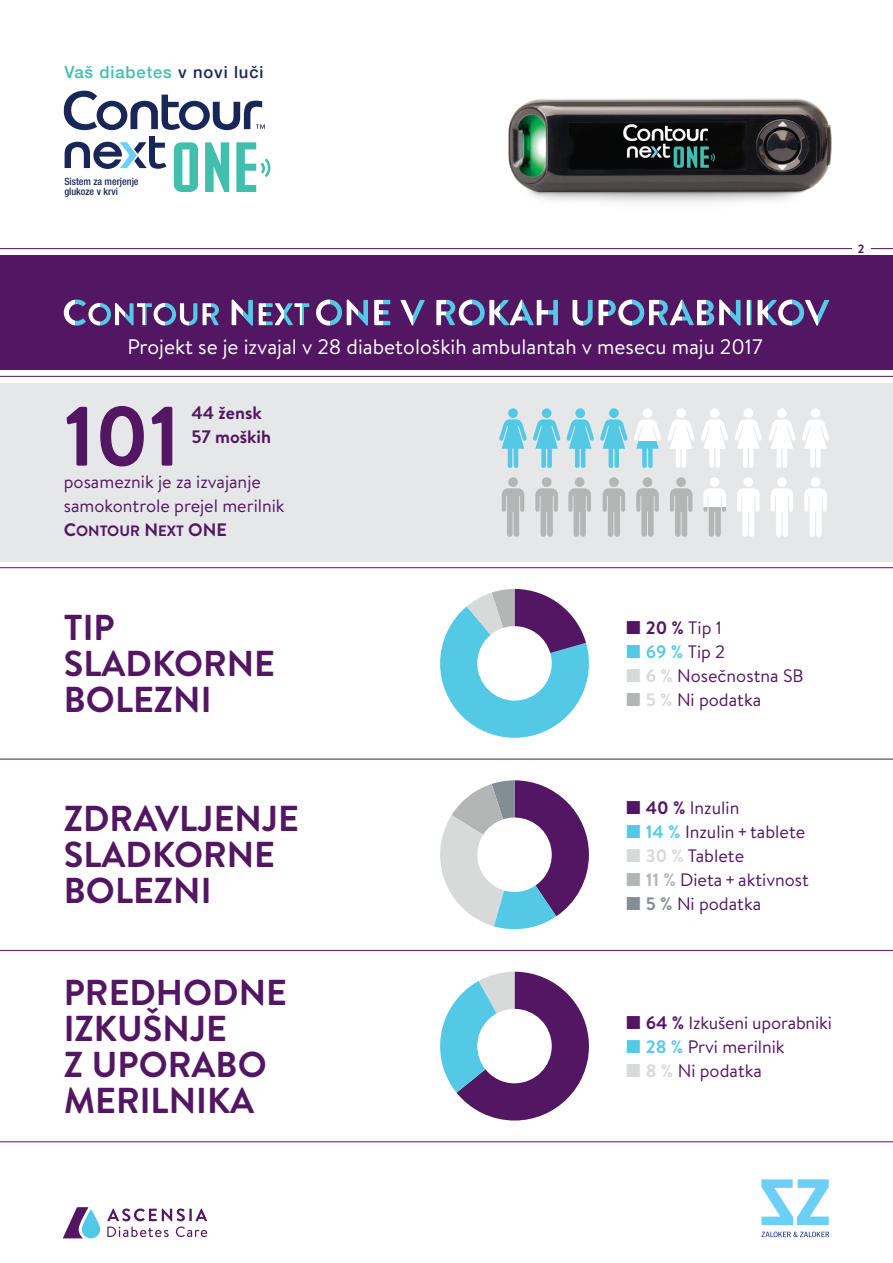
<style>
.page{position:relative;width:893px;height:1263px;background:#fff}
.page>*{position:absolute;margin:0;border:0;box-sizing:border-box;transform-origin:0 0}
.t1{font:700 84px "Brandon Text";color:#531662}
.t2{font:700 36px/36px "Brandon Text";color:#531662}
.t3{font:21px "Brandon Text";color:#fff}
.t4{font:18px/24px "Brandon Text";color:#531662}
.t5{font:700 18px/24px "Brandon Text";color:#531662}
.t6{font:500 16.65px "Helvetica Neue";letter-spacing:.055em;color:#40bfad}
.t7{font:700 15px "Brandon Text";color:#531662}
.t8{font:700 12px "Brandon Text";color:#531662}
.t9{font:500 condensed 10.05px/10.6px "Helvetica Neue LT Pro";color:#182757}
.s1{color:#182757}
.s2{font-size:18px}
.s3{font-weight:700}
.s4{font-weight:700;color:#58c9e6}
.s5{font-weight:700;color:#d8dad9}
.s6{font-weight:700;color:#b3b6b5}
.s7{font-weight:700;color:#828d94}
</style>
<div class="page">
<svg style="left:65px;top:136px;width:101px;height:33px"></svg>
<svg style="left:174px;top:142px;width:24px;height:50px"></svg>
<svg style="left:205px;top:142px;width:24px;height:50px"></svg>
<svg style="left:236px;top:142px;width:34px;height:50px"></svg>
<svg style="left:64px;top:91px;width:201px;height:39px"></svg>
<img style="left:508px;top:98px;width:324px;height:105px">
<svg style="left:63px;top:1207px;width:37px;height:31px"></svg>
<svg style="left:107px;top:1208px;width:100px;height:29px"></svg>
<svg style="left:762px;top:1231px;width:67px;height:6px"></svg>
<svg style="left:761px;top:1179px;width:68px;height:46px"></svg>
<div style="left:0;top:383px;width:893px;height:178px;background:#e6e7e9"></div>
<div style="left:0;top:255px;width:893px;height:115px;background:#531662"></div>
<hr style="left:0;top:567px;width:893px;height:1px;background:#531662">
<hr style="left:0;top:759px;width:893px;height:1px;background:#531662">
<hr style="left:0;top:376px;width:893px;height:1px;background:#531662">
<hr style="left:0;top:950px;width:893px;height:1px;background:#531662">
<div style="left:508px;top:408px;width:10px;height:10px;background:#54c9e5;border-radius:50%"></div>
<svg style="left:502px;top:488px;width:22px;height:49px"></svg>
<div style="left:508px;top:477px;width:10px;height:10px;background:#b3b6b5;border-radius:50%"></div>
<div style="left:542px;top:408px;width:9px;height:10px;background:#54c9e5;border-radius:50%"></div>
<svg style="left:535px;top:488px;width:23px;height:49px"></svg>
<div style="left:542px;top:477px;width:9px;height:10px;background:#b3b6b5;border-radius:50%"></div>
<div style="left:575px;top:408px;width:10px;height:10px;background:#54c9e5;border-radius:50%"></div>
<svg style="left:568px;top:488px;width:23px;height:49px"></svg>
<div style="left:575px;top:477px;width:9px;height:10px;background:#b3b6b5;border-radius:50%"></div>
<div style="left:609px;top:408px;width:10px;height:10px;background:#54c9e5;border-radius:50%"></div>
<svg style="left:603px;top:488px;width:22px;height:49px"></svg>
<div style="left:609px;top:477px;width:10px;height:10px;background:#b3b6b5;border-radius:50%"></div>
<div style="left:643px;top:408px;width:9px;height:10px;background:#fff;border-radius:50%"></div>
<svg style="left:636px;top:488px;width:23px;height:49px"></svg>
<div style="left:643px;top:477px;width:9px;height:10px;background:#b3b6b5;border-radius:50%"></div>
<div style="left:676px;top:408px;width:10px;height:10px;background:#fff;border-radius:50%"></div>
<svg style="left:670px;top:488px;width:22px;height:49px"></svg>
<div style="left:676px;top:477px;width:10px;height:10px;background:#b3b6b5;border-radius:50%"></div>
<div style="left:710px;top:408px;width:10px;height:10px;background:#fff;border-radius:50%"></div>
<div style="left:710px;top:477px;width:10px;height:10px;background:#fff;border-radius:50%"></div>
<div style="left:743px;top:408px;width:10px;height:10px;background:#fff;border-radius:50%"></div>
<svg style="left:737px;top:488px;width:23px;height:49px"></svg>
<div style="left:743px;top:477px;width:10px;height:10px;background:#fff;border-radius:50%"></div>
<div style="left:777px;top:408px;width:10px;height:10px;background:#fff;border-radius:50%"></div>
<svg style="left:771px;top:488px;width:22px;height:49px"></svg>
<div style="left:777px;top:477px;width:10px;height:10px;background:#fff;border-radius:50%"></div>
<div style="left:811px;top:408px;width:9px;height:10px;background:#fff;border-radius:50%"></div>
<svg style="left:804px;top:488px;width:23px;height:49px"></svg>
<div style="left:811px;top:477px;width:9px;height:10px;background:#fff;border-radius:50%"></div>
<svg style="left:703px;top:488px;width:23px;height:49px"></svg>
<svg style="left:499px;top:419px;width:330px;height:49px"></svg>
<svg style="left:440px;top:589px;width:149px;height:149px"></svg>
<svg style="left:440px;top:780px;width:149px;height:149px"></svg>
<svg style="left:440px;top:972px;width:149px;height:148px"></svg>
<hr style="left:0;top:1141px;width:893px;height:1px;background:#531662">
<svg style="left:64px;top:300px;width:133px;height:26px"></svg>
<svg style="left:203px;top:303px;width:16px;height:22px"></svg>
<svg style="left:232px;top:300px;width:21px;height:26px"></svg>
<svg style="left:259px;top:303px;width:50px;height:22px"></svg>
<svg style="left:316px;top:300px;width:52px;height:26px"></svg>
<svg style="left:374px;top:300px;width:16px;height:25px"></svg>
<svg style="left:400px;top:300px;width:25px;height:26px"></svg>
<svg style="left:436px;top:300px;width:122px;height:26px"></svg>
<svg style="left:572px;top:300px;width:169px;height:26px"></svg>
<svg style="left:747px;top:300px;width:4px;height:25px"></svg>
<svg style="left:758px;top:300px;width:71px;height:26px"></svg>
<hr style="left:0;top:248px;width:893px;height:1px;background:#531662">
<div style="left:852px;top:243px;width:18px;height:11px;background:#fff"></div>
<p class="t6" style="left:64px;top:59px;width:201px">Vaš diabetes <span class="s1">v novi luči</span></p>
<p class="t9" style="left:64px;top:176px;width:76px">Sistem za merjenje glukoze v krvi</p>
<p class="t3" style="left:127px;top:332px;width:637px">Projekt se je izvajal v 28 diabetoloških ambulantah v mesecu maju 2017</p>
<h1 class="t1" style="left:64px;top:378px;width:118px">101</h1>
<p class="t5" style="left:191px;top:401px;width:81px">44 žensk<br>57 moških</p>
<p class="t4" style="left:64px;top:469px;width:222px">posameznik je za izvajanje samokontrole prejel merilnik</p>
<p class="t7" style="left:64px;top:520px;width:165px"><span class="s2">C</span>ONTOUR <span class="s2">N</span>EXT <span class="s2">ONE</span></p>
<h2 class="t2" style="left:64px;top:609px;width:213px">TIP<br>SLADKORNE<br>BOLEZNI</h2>
<p class="t4" style="left:646px;top:615px;width:160px"><span class="s3">20 %</span> Tip 1<br><span class="s4">69 %</span> Tip 2<br><span class="s5">6 %</span> Nosečnostna SB<br><span class="s5">5 %</span> Ni podatka</p>
<p class="t8" style="left:858px;top:240px;width:8px">2</p>
<h2 class="t2" style="left:64px;top:800px;width:237px">ZDRAVLJENJE<br>SLADKORNE<br>BOLEZNI</h2>
<h2 class="t2" style="left:64px;top:973px;width:225px">PREDHODNE<br>IZKUŠNJE<br>Z UPORABO<br>MERILNIKA</h2>
<p class="t4" style="left:646px;top:795px;width:165px"><span class="s3">40 %</span> Inzulin<br><span class="s4">14 %</span> Inzulin + tablete<br><span class="s5">30 %</span> Tablete<br><span class="s6">11 %</span> Dieta + aktivnost<br><span class="s7">5 %</span> Ni podatka</p>
<p class="t4" style="left:646px;top:1010px;width:188px"><span class="s3">64 %</span> Izkušeni uporabniki<br><span class="s4">28 %</span> Prvi merilnik<br><span class="s5">8 %</span> Ni podatka</p>
</div>
